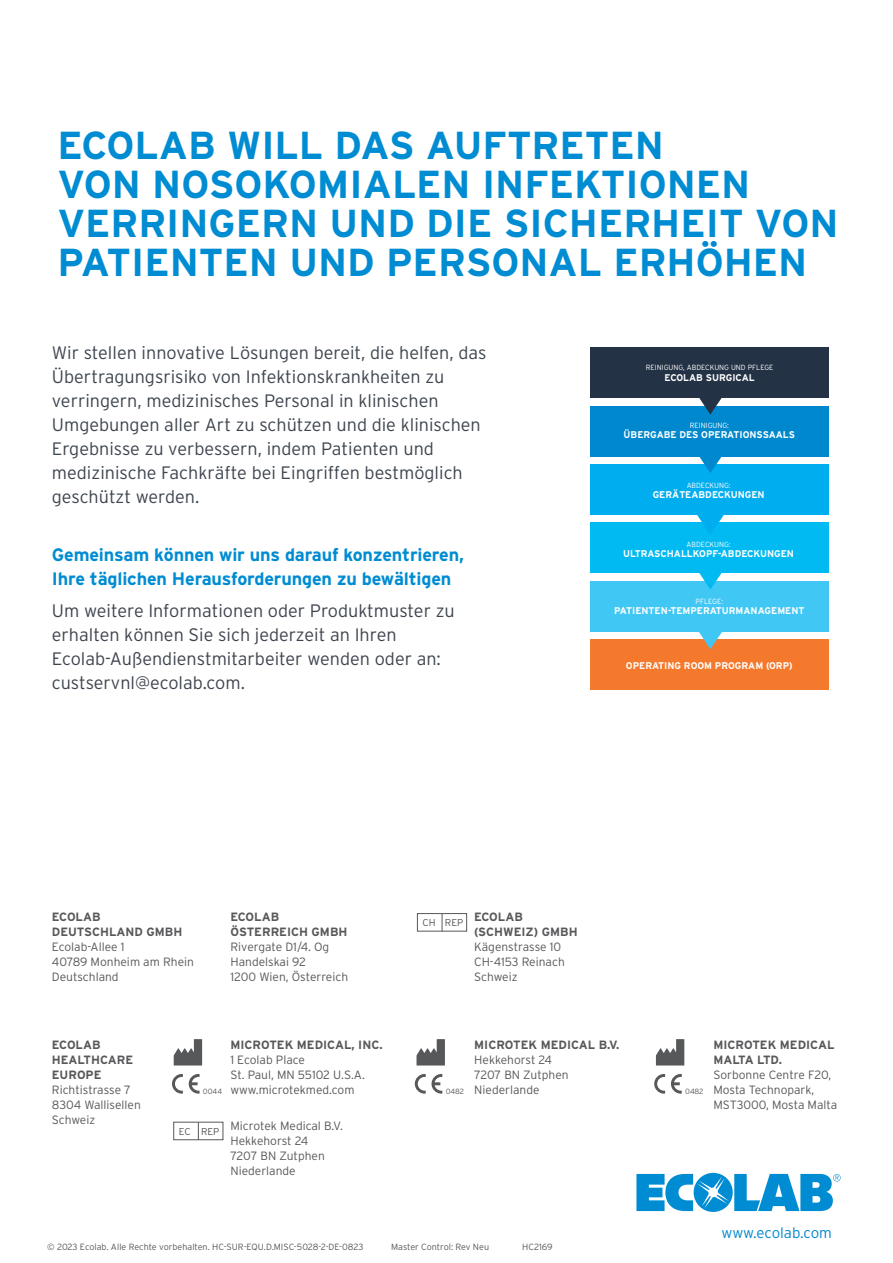
<style>
.page{position:relative;width:893px;height:1263px;background:#fff}
.page>*{position:absolute;margin:0;border:0;box-sizing:border-box;transform-origin:0 0}
.t1{font:700 39px/39px "Interstate";color:#008cd2}
.t2{font:300 18px/24px "Interstate";color:#3e454f}
.t3{font:700 18px/24px "Interstate";letter-spacing:-.01em;color:#008cd2}
.t4{font:300 15px "Interstate";color:#0088ce}
.t5{font:300 12px/15px "Interstate";color:#57585a}
.t6{font:700 12px/15px "Interstate";color:#57585a}
.t7{font:300 9.9px "Interstate";color:#57585a}
.t8{font:700 9.75px "Interstate";color:#fff}
.t9{font:300 9px "Interstate";color:#57585a}
.t10{font:300 7.5px "Interstate";color:#fff}
.t11{font:300 7.5px "Interstate";color:#57585a}
</style>
<div class="page">
<svg style="left:636px;top:1173px;width:205px;height:39px"></svg>
<div style="left:173px;top:1122px;width:50px;height:18px;border:1px solid #57585a"></div>
<svg style="left:198px;top:1122px;width:1px;height:18px"></svg>
<svg style="left:174px;top:1039px;width:28px;height:26px"></svg>
<svg style="left:189px;top:1074px;width:11px;height:19px"></svg>
<svg style="left:172px;top:1074px;width:11px;height:20px"></svg>
<svg style="left:416px;top:1039px;width:29px;height:26px"></svg>
<svg style="left:415px;top:1074px;width:27px;height:20px"></svg>
<svg style="left:656px;top:1039px;width:28px;height:26px"></svg>
<svg style="left:671px;top:1074px;width:11px;height:19px"></svg>
<svg style="left:654px;top:1074px;width:11px;height:20px"></svg>
<div style="left:417px;top:913px;width:50px;height:19px;border:1px solid #57585a"></div>
<svg style="left:442px;top:914px;width:1px;height:17px"></svg>
<div style="left:590px;top:347px;width:239px;height:51px;background:#243245"></div>
<div style="left:590px;top:581px;width:239px;height:50px;background:#40c7f4"></div>
<div style="left:590px;top:639px;width:239px;height:51px;background:#f4792c"></div>
<svg style="left:696px;top:631px;width:29px;height:18px"></svg>
<div style="left:590px;top:522px;width:239px;height:51px;background:#00baf1"></div>
<div style="left:590px;top:464px;width:239px;height:51px;background:#00aeef"></div>
<svg style="left:699px;top:457px;width:23px;height:16px"></svg>
<svg style="left:697px;top:515px;width:27px;height:74px"></svg>
<div style="left:590px;top:406px;width:239px;height:51px;background:#0088ce"></div>
<svg style="left:699px;top:398px;width:23px;height:17px"></svg>
<h1 class="t1" style="left:57px;top:125px;width:783px">ECOLAB WILL DAS AUFTRETEN<br>VON NOSOKOMIALEN INFEKTIONEN<br>VERRINGERN UND DIE SICHERHEIT VON<br>PATIENTEN UND PERSONAL ERHÖHEN</h1>
<p class="t2" style="left:52px;top:341px;width:436px">Wir stellen innovative Lösungen bereit, die helfen, das Übertragungsrisiko von Infektionskrankheiten zu verringern, medizinisches Personal in klinischen Umgebungen aller Art zu schützen und die klinischen Ergebnisse zu verbessern, indem Patienten und medizinische Fachkräfte bei Eingriffen bestmöglich geschützt werden.</p>
<p class="t3" style="left:52px;top:542px;width:414px">Gemeinsam können wir uns darauf konzentrieren,<br>Ihre täglichen Herausforderungen zu bewältigen</p>
<p class="t2" style="left:52px;top:599px;width:404px">Um weitere Informationen oder Produktmuster zu erhalten können Sie sich jederzeit an Ihren Ecolab-Außendienstmitarbeiter wenden oder an: custservnl@ecolab.com.</p>
<p class="t10" style="left:646px;top:364px;width:129px">REINIGUNG, ABDECKUNG UND PFLEGE</p>
<p class="t8" style="left:664px;top:372px;width:92px">ECOLAB SURGICAL</p>
<p class="t10" style="left:690px;top:421px;width:41px">REINIGUNG:</p>
<p class="t8" style="left:624px;top:430px;width:173px">ÜBERGABE DES OPERATIONSSAALS</p>
<p class="t10" style="left:687px;top:481px;width:45px">ABDECKUNG:</p>
<p class="t8" style="left:653px;top:489px;width:113px">GERÄTEABDECKUNGEN</p>
<p class="t10" style="left:687px;top:540px;width:45px">ABDECKUNG:</p>
<p class="t8" style="left:623px;top:548px;width:172px">ULTRASCHALLKOPF-ABDECKUNGEN</p>
<p class="t10" style="left:695px;top:597px;width:29px">PFLEGE:</p>
<p class="t8" style="left:614px;top:605px;width:192px">PATIENTEN-TEMPERATURMANAGEMENT</p>
<p class="t8" style="left:626px;top:660px;width:168px">OPERATING ROOM PROGRAM (ORP)</p>
<p class="t6" style="left:52px;top:909px;width:132px">ECOLAB<br>DEUTSCHLAND GMBH</p>
<p class="t5" style="left:52px;top:939px;width:144px">Ecolab-Allee 1<br>40789 Monheim am Rhein<br>Deutschland</p>
<p class="t6" style="left:230px;top:909px;width:119px">ECOLAB<br>ÖSTERREICH GMBH</p>
<p class="t5" style="left:230px;top:939px;width:119px">Rivergate D1/4. Og<br>Handelskai 92<br>1200 Wien, Österreich</p>
<p class="t7" style="left:423px;top:917px;width:42px">CH REP</p>
<p class="t6" style="left:474px;top:909px;width:105px">ECOLAB (SCHWEIZ) GMBH</p>
<p class="t5" style="left:474px;top:939px;width:92px">Kägenstrasse 10<br>CH-4153 Reinach<br>Schweiz</p>
<p class="t6" style="left:52px;top:1037px;width:83px">ECOLAB<br>HEALTHCARE<br>EUROPE</p>
<p class="t5" style="left:52px;top:1082px;width:91px">Richtistrasse 7<br>8304 Wallisellen<br>Schweiz</p>
<p class="t6" style="left:230px;top:1037px;width:154px">MICROTEK MEDICAL, INC.</p>
<p class="t5" style="left:230px;top:1052px;width:136px">1 Ecolab Place<br>St. Paul, MN 55102 U.S.A. www.microtekmed.com</p>
<p class="t6" style="left:474px;top:1037px;width:147px">MICROTEK MEDICAL B.V.</p>
<p class="t5" style="left:474px;top:1052px;width:96px">Hekkehorst 24<br>7207 BN Zutphen<br>Niederlande</p>
<p class="t11" style="left:203px;top:1087px;width:21px">0044</p>
<p class="t11" style="left:446px;top:1087px;width:20px">0482</p>
<p class="t11" style="left:685px;top:1087px;width:20px">0482</p>
<p class="t7" style="left:179px;top:1125px;width:42px">EC REP</p>
<p class="t5" style="left:230px;top:1118px;width:114px">Microtek Medical B.V.<br>Hekkehorst 24<br>7207 BN Zutphen<br>Niederlande</p>
<p class="t6" style="left:713px;top:1037px;width:123px">MICROTEK MEDICAL<br>MALTA LTD.</p>
<p class="t5" style="left:713px;top:1067px;width:125px">Sorbonne Centre F20,<br>Mosta Technopark,<br>MST3000, Mosta Malta</p>
<p class="t9" style="left:47px;top:1242px;width:318px">© 2023 Ecolab. Alle Rechte vorbehalten. HC-SUR-EQU.D.MISC-5028-2-DE-0823</p>
<p class="t9" style="left:391px;top:1242px;width:99px">Master Control: Rev Neu</p>
<p class="t9" style="left:522px;top:1242px;width:32px">HC2169</p>
<p class="t4" style="left:721px;top:1225px;width:112px">www.ecolab.com</p>
</div>
